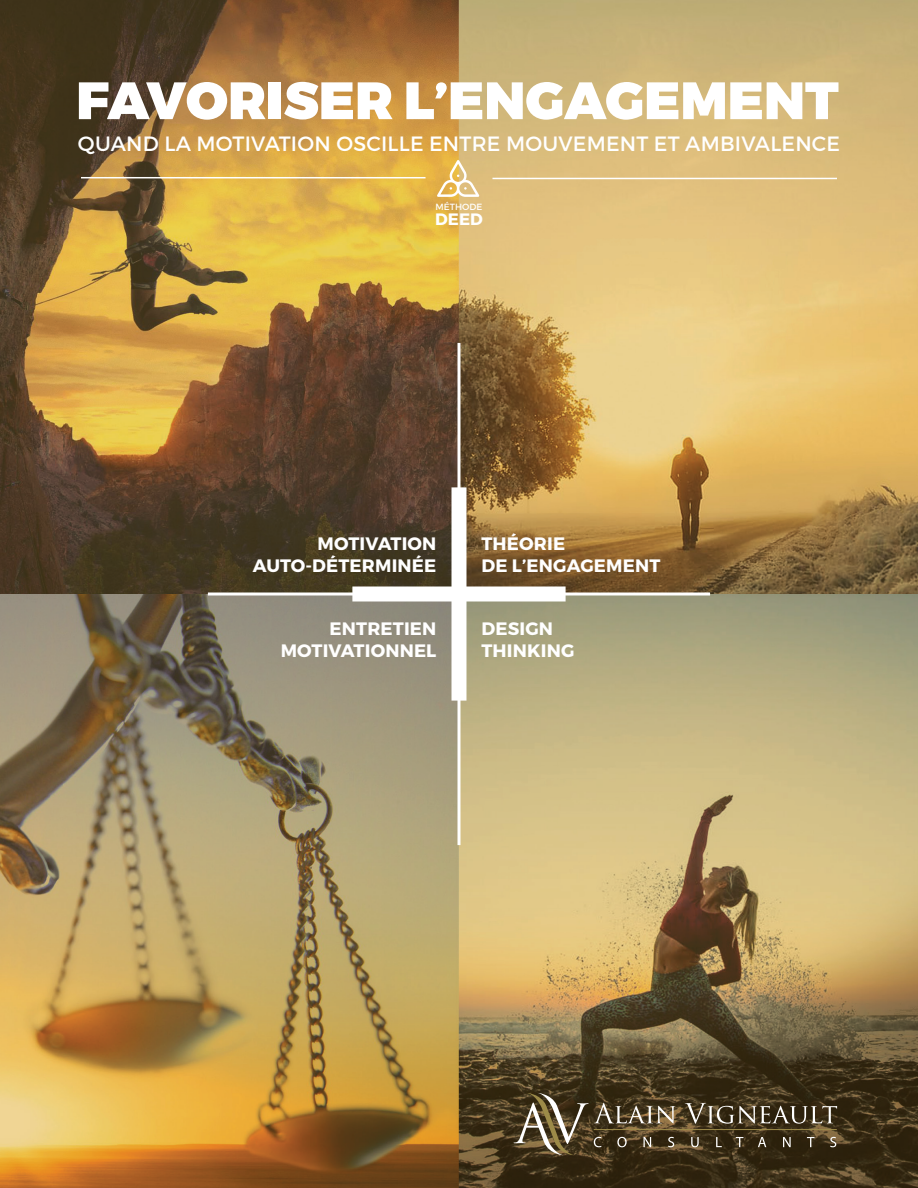
<style>
.page{position:relative;width:918px;height:1188px;background:#fff}
.page>*{position:absolute;margin:0;border:0;box-sizing:border-box;transform-origin:0 0}
.t1{font:900 52.5px "Montserrat";color:#fff}
.t2{font:20.7px "Montserrat";letter-spacing:.01em;color:#fff}
.t3{font:700 18px/21.6px "Montserrat";letter-spacing:.01em;color:#fff;text-align:right}
.t4{font:700 16.5px "Montserrat";color:#fff}
.t5{font:9px "Montserrat";color:#fff}
</style>
<div class="page">
<img style="left:0;top:0;width:918px;height:1188px">
<div style="left:352px;top:586px;width:214px;height:16px;background:#fff"></div>
<svg style="left:208px;top:592px;width:502px;height:4px"></svg>
<div style="left:452px;top:487px;width:14px;height:214px;background:#fff"></div>
<hr style="left:458px;top:343px;width:2px;height:502px;background:#fff">
<svg style="left:685px;top:1103px;width:152px;height:21px;background:#5e5340"></svg>
<hr style="left:594px;top:1129px;width:243px;height:1px;background:#9c8a48">
<svg style="left:514px;top:1093px;width:161px;height:63px;background:#5e5138"></svg>
<svg style="left:691px;top:1137px;width:8px;height:10px"></svg>
<svg style="left:716px;top:1137px;width:6px;height:10px"></svg>
<svg style="left:736px;top:1137px;width:7px;height:10px"></svg>
<svg style="left:758px;top:1137px;width:8px;height:10px"></svg>
<svg style="left:783px;top:1137px;width:8px;height:10px"></svg>
<svg style="left:807px;top:1137px;width:7px;height:10px"></svg>
<svg style="left:830px;top:1137px;width:6px;height:10px"></svg>
<svg style="left:437px;top:160px;width:42px;height:37px"></svg>
<hr style="left:81px;top:177px;width:345px;height:1px;background:#fff">
<hr style="left:492px;top:178px;width:345px;height:1px;background:#fff">
<p class="t1" style="left:76px;top:68px;width:764px">FAVORISER L’ENGAGEMENT</p>
<p class="t2" style="left:78px;top:131px;width:764px">QUAND LA MOTIVATION OSCILLE ENTRE MOUVEMENT ET AMBIVALENCE</p>
<p class="t5" style="left:436px;top:201px;width:48px">MÉTHODE</p>
<p class="t4" style="left:435px;top:209px;width:49px">DEED</p>
<p class="t3" style="left:253px;top:533px;width:185px">MOTIVATION<br>AUTO-DÉTERMINÉE</p>
<p class="t3" style="left:281px;top:619px;width:157px">ENTRETIEN<br>MOTIVATIONNEL</p>
<p class="t3" style="left:481px;top:533px;width:181px;text-align:left">THÉORIE<br>DE L’ENGAGEMENT</p>
<p class="t3" style="left:481px;top:619px;width:94px;text-align:left">DESIGN<br>THINKING</p>
</div>
